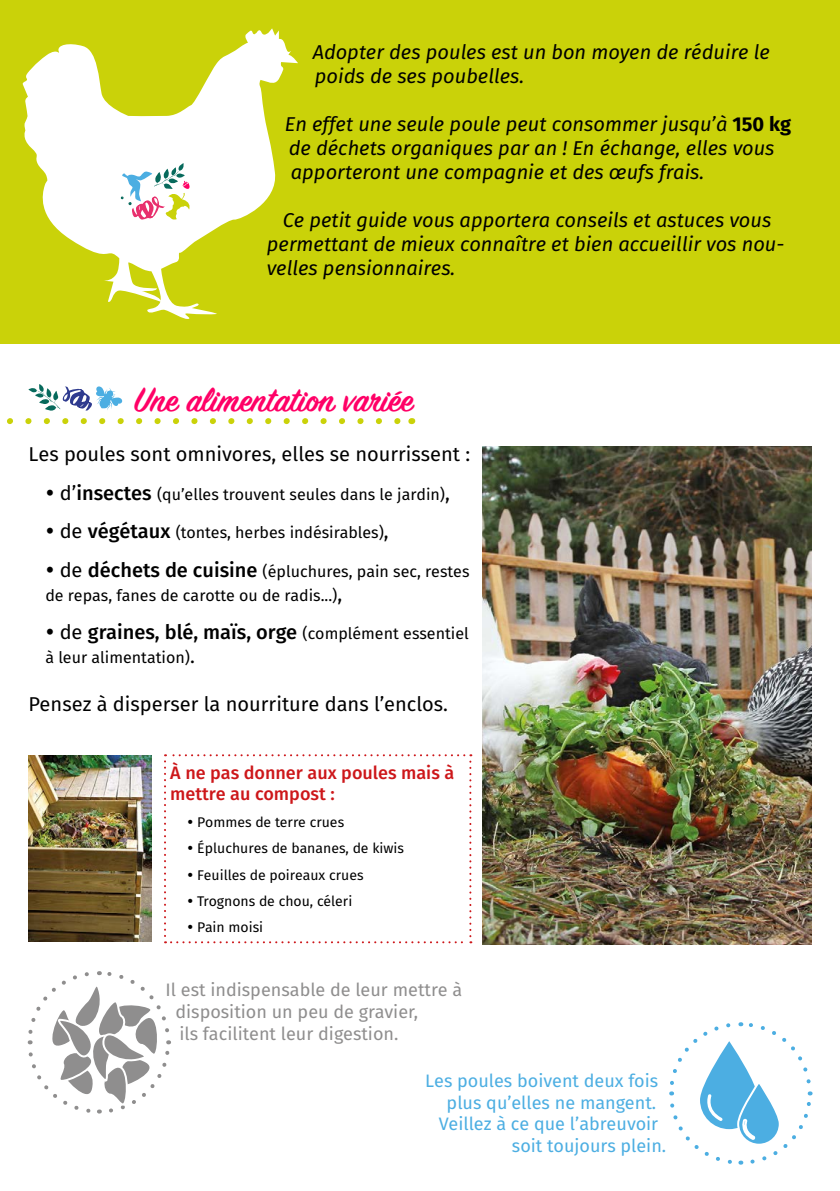
<style>
.page{position:relative;width:840px;height:1191px;background:#fff}
.page>*{position:absolute;margin:0;border:0;box-sizing:border-box;transform-origin:0 0}
.t1{font:600 38px "Sign Painter House Script";color:#f06}
.t2{font:italic 20px/24px "Fira Sans";color:#000}
.t3{font:20px "Fira Sans";color:#000}
.t4{font:500 20px "Fira Sans";color:#000}
.t5{font:18px "Fira Sans";color:#4caee2}
.t6{font:18px/21.6px "Fira Sans";color:#8f8e8e}
.t7{font:500 18px/21.6px "Fira Sans";color:#cd171a}
.t8{font:16px/24px "Fira Sans";color:#000}
.t9{font:14px "Fira Sans";color:#000}
.s1{font-weight:700;font-style:normal}
.s2{font-size:20px}
.s3{font-weight:500;font-size:20px}
.s4{font-weight:400}
.s5{font-weight:400;font-size:16px}
</style>
<div class="page">
<div style="left:0;top:0;width:839px;height:343px;background:#cad209"></div>
<svg style="left:164px;top:754px;width:307px;height:189px"></svg>
<svg style="left:10px;top:418px;width:391px;height:6px"></svg>
<svg style="left:669px;top:1022px;width:144px;height:143px"></svg>
<img style="left:28px;top:756px;width:123px;height:185px">
<svg style="left:27px;top:971px;width:144px;height:143px"></svg>
<svg style="left:22px;top:28px;width:276px;height:291px"></svg>
<img style="left:482px;top:446px;width:329px;height:498px">
<svg style="left:28px;top:384px;width:94px;height:27px"></svg>
<svg style="left:120px;top:163px;width:70px;height:57px;background:#dedcd7"></svg>
<p class="t2" style="left:312px;top:40px;width:458px">Adopter des poules est un bon moyen de réduire le poids de ses poubelles.</p>
<p class="t2" style="left:284px;top:112px;width:507px">En effet une seule poule peut consommer jusqu’à <span class="s1">150 kg </span>de déchets organiques par an ! En échange, elles vous apporteront une compagnie et des œufs frais.</p>
<p class="t2" style="left:266px;top:208px;width:519px;text-indent:16px">Ce petit guide vous apportera conseils et astuces vous permettant de mieux connaître et bien accueillir vos nou&shy;velles pensionnaires.</p>
<p class="t1" style="left:135px;top:376px;width:280px">Une alimentation variée</p>
<p class="t3" style="left:28px;top:440px;width:443px">Les poules sont omnivores, elles se nourrissent :</p>
<p class="t8" style="left:45px;top:482px;width:406px">• <span class="s2">d’</span><span class="s3">insectes</span> (qu’elles trouvent seules dans le jardin)<span class="s2">,</span></p>
<p class="t8" style="left:45px;top:520px;width:344px">• <span class="s2">de</span> <span class="s3">végétaux</span> (tontes, herbes indésirables)<span class="s2">,</span></p>
<p class="t8" style="left:45px;top:559px;width:425px">• <span class="s2">de</span> <span class="s3">déchets de cuisine</span> (épluchures, pain sec, restes de repas, fanes de carotte ou de radis...)<span class="s2">,</span></p>
<p class="t4" style="left:45px;top:618px;width:425px">• <span class="s4">de</span> graines, blé, maïs, orge <span class="s5">(complément essentiel</span></p>
<p class="t8" style="left:45px;top:645px;width:151px">à leur alimentation)<span class="s2">.</span></p>
<p class="t3" style="left:28px;top:690px;width:421px">Pensez à disperser la nourriture dans l’enclos.</p>
<p class="t7" style="left:170px;top:761px;width:285px">À ne pas donner aux poules mais à mettre au compost :</p>
<p class="t9" style="left:187px;top:812px;width:158px">• Pommes de terre crues</p>
<p class="t9" style="left:187px;top:838px;width:218px">• Épluchures de bananes, de kiwis</p>
<p class="t9" style="left:187px;top:865px;width:178px">• Feuilles de poireaux crues</p>
<p class="t9" style="left:187px;top:891px;width:166px">• Trognons de chou, céleri</p>
<p class="t9" style="left:187px;top:917px;width:77px">• Pain moisi</p>
<p class="t6" style="left:175px;top:979px;width:288px;text-indent:-10px">Il est indispensable de leur mettre à disposition un peu de gravier,<br>ils facilitent leur digestion.</p>
<p class="t5" style="left:425px;top:1068px;width:234px">Les poules boivent deux fois</p>
<p class="t5" style="left:446px;top:1089px;width:211px">plus qu’elles ne mangent.</p>
<p class="t5" style="left:438px;top:1111px;width:221px">Veillez à ce que l’abreuvoir</p>
<p class="t5" style="left:511px;top:1133px;width:156px">soit toujours plein.</p>
</div>
